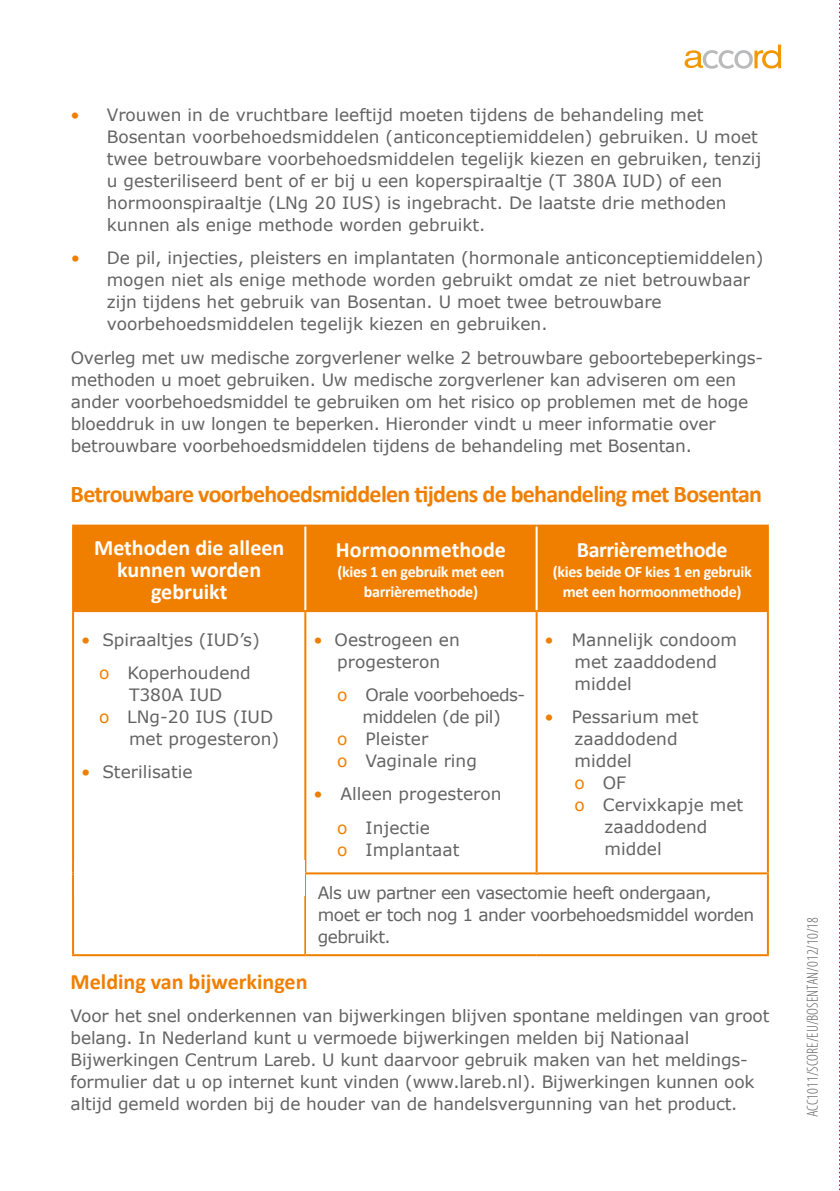
<style>
.page{position:relative;width:840px;height:1191px;background:#fff}
.page>*{position:absolute;margin:0;border:0;box-sizing:border-box;transform-origin:0 0}
.t1{font:700 24px "Calibri";letter-spacing:-.03em;color:#f07f00}
.t2{font:700 22px/22px "Calibri";color:#fff;text-align:center}
.t3{font:700 22px "Calibri";color:#f07f00}
.t4{font:700 22px "Calibri";letter-spacing:-.02em;color:#fff}
.t5{font:17px/22px "Verdana";letter-spacing:-.005em;color:#646363}
.t6{font:17px/22px "Verdana";letter-spacing:-.03em;color:#646363}
.t7{font:700 16px/20px "Calibri";letter-spacing:-.02em;color:#fff;text-align:center}
.t8{font:300 condensed 16px "Myriad Pro";letter-spacing:.005em;color:#646363}
.s1{color:#f07f00}
</style>
<div class="page">
<svg style="left:839px;top:0;width:1px;height:1191px"></svg>
<div style="left:74px;top:526px;width:692px;height:84px;background:#f07f00"></div>
<hr style="left:72px;top:524px;width:233px;height:2px;background:#f07f00">
<hr style="left:72px;top:526px;width:2px;height:84px;background:#f07f00">
<hr style="left:305px;top:524px;width:231px;height:2px;background:#f07f00">
<hr style="left:536px;top:524px;width:232px;height:2px;background:#f07f00">
<hr style="left:766px;top:526px;width:2px;height:84px;background:#f07f00">
<hr style="left:72px;top:610px;width:233px;height:2px;background:#f07f00">
<hr style="left:72px;top:612px;width:2px;height:260px;background:#f07f00">
<hr style="left:305px;top:610px;width:231px;height:2px;background:#f07f00">
<hr style="left:304px;top:612px;width:2px;height:260px;background:#f07f00">
<hr style="left:536px;top:610px;width:232px;height:2px;background:#f07f00">
<hr style="left:535px;top:612px;width:2px;height:260px;background:#f07f00">
<hr style="left:766px;top:612px;width:2px;height:260px;background:#f07f00">
<hr style="left:72px;top:872px;width:233px;height:2px;background:#f07f00">
<hr style="left:72px;top:874px;width:2px;height:80px;background:#f07f00">
<hr style="left:305px;top:872px;width:231px;height:2px;background:#f07f00">
<hr style="left:304px;top:874px;width:2px;height:80px;background:#f07f00">
<hr style="left:536px;top:872px;width:232px;height:2px;background:#f07f00">
<hr style="left:535px;top:874px;width:2px;height:80px;background:#f07f00">
<hr style="left:766px;top:874px;width:2px;height:80px;background:#f07f00">
<hr style="left:72px;top:954px;width:233px;height:2px;background:#f07f00">
<hr style="left:305px;top:954px;width:231px;height:2px;background:#f07f00">
<hr style="left:536px;top:954px;width:232px;height:2px;background:#f07f00">
<hr style="left:304px;top:526px;width:2px;height:84px;background:#fff">
<hr style="left:535px;top:526px;width:2px;height:84px;background:#fff">
<div style="left:74px;top:860px;width:230px;height:35px;background:#fff"></div>
<svg style="left:684px;top:45px;width:96px;height:24px"></svg>
<p class="t5" style="left:107px;top:104px;width:656px;text-indent:-36px"><span class="s1">•</span> Vrouwen in de vruchtbare leeftijd moeten tijdens de behandeling met Bosentan voorbehoedsmiddelen (anticonceptiemiddelen) gebruiken. U moet twee betrouwbare voorbehoedsmiddelen tegelijk kiezen en gebruiken, tenzij u gesteriliseerd bent of er bij u een koperspiraaltje (T 380A IUD) of een hormoonspiraaltje (LNg 20 IUS) is ingebracht. De laatste drie methoden kunnen als enige methode worden gebruikt.</p>
<p class="t5" style="left:107px;top:247px;width:657px;text-indent:-36px"><span class="s1">•</span> De pil, injecties, pleisters en implantaten (hormonale anticonceptiemiddelen) mogen niet als enige methode worden gebruikt omdat ze niet betrouwbaar zijn tijdens het gebruik van Bosentan. U moet twee betrouwbare voorbehoedsmiddelen tegelijk kiezen en gebruiken.</p>
<p class="t5" style="left:71px;top:346px;width:693px">Overleg met uw medische zorgverlener welke 2 betrouwbare geboortebeperkings&shy;methoden u moet gebruiken. Uw medische zorgverlener kan adviseren om een ander voorbehoedsmiddel te gebruiken om het risico op problemen met de hoge bloeddruk in uw longen te beperken. Hieronder vindt u meer informatie over betrouwbare voorbehoedsmiddelen tijdens de behandeling met Bosentan.</p>
<h1 class="t1" style="left:71px;top:479px;width:692px">Betrouwbare voorbehoedsmiddelen tijdens de behandeling met Bosentan</h1>
<p class="t2" style="left:94px;top:535px;width:192px">Methoden die alleen kunnen worden gebruikt</p>
<p class="t2" style="left:336px;top:537px;width:171px">Hormoonmethode</p>
<p class="t7" style="left:337px;top:560px;width:168px">(kies 1 en gebruik met een barrièremethode)</p>
<p class="t4" style="left:576px;top:535px;width:152px">Barrièremethode</p>
<p class="t7" style="left:552px;top:560px;width:200px">(kies beide OF kies 1 en gebruik met een hormoonmethode)</p>
<p class="t5" style="left:81px;top:623px;width:180px;line-height:33.4px;text-align:center"><span class="s1">•</span> Spiraaltjes (IUD’s) <span class="s1">o</span> Koperhoudend</p>
<p class="t5" style="left:129px;top:684px;width:95px">T380A IUD</p>
<p class="t5" style="left:99px;top:706px;width:175px"><span class="s1">o</span> LNg-20 IUS (IUD</p>
<p class="t5" style="left:129px;top:728px;width:151px">met progesteron)</p>
<p class="t5" style="left:81px;top:761px;width:113px"><span class="s1">•</span> Sterilisatie</p>
<p class="t5" style="left:574px;top:628px;width:164px;text-indent:-30px"><span class="s1">•</span> Mannelijk condoom met zaaddodend middel</p>
<p class="t5" style="left:544px;top:706px;width:155px"><span class="s1">•</span> Pessarium met</p>
<p class="t5" style="left:574px;top:728px;width:104px">zaaddodend</p>
<p class="t5" style="left:574px;top:750px;width:59px">middel</p>
<p class="t5" style="left:574px;top:772px;width:53px"><span class="s1">o</span> OF</p>
<p class="t5" style="left:574px;top:794px;width:170px"><span class="s1">o</span> Cervixkapje met</p>
<p class="t5" style="left:604px;top:816px;width:104px">zaaddodend</p>
<p class="t5" style="left:604px;top:838px;width:59px">middel</p>
<p class="t6" style="left:317px;top:882px;width:437px">Als uw partner een vasectomie heeft ondergaan, moet er toch nog 1 ander voorbehoedsmiddel worden gebruikt.</p>
<p class="t5" style="left:313px;top:629px;width:148px;text-align:center"><span class="s1">•</span> Oestrogeen en progesteron</p>
<p class="t6" style="left:337px;top:684px;width:189px"><span class="s1">o</span> Orale voorbehoeds-</p>
<p class="t6" style="left:362px;top:706px;width:139px">middelen (de pil)</p>
<p class="t5" style="left:337px;top:728px;width:92px"><span class="s1">o</span> Pleister</p>
<p class="t5" style="left:337px;top:750px;width:141px"><span class="s1">o</span> Vaginale ring</p>
<p class="t5" style="left:337px;top:777px;width:166px;line-height:33.4px;text-indent:-24px"><span class="s1">•</span> Alleen progesteron <span class="s1">o</span> Injectie</p>
<p class="t5" style="left:337px;top:839px;width:124px"><span class="s1">o</span> Implantaat</p>
<p class="t3" style="left:71px;top:967px;width:238px">Melding van bijwerkingen</p>
<p class="t5" style="left:71px;top:1005px;width:699px">Voor het snel onderkennen van bijwerkingen blijven spontane meldingen van groot belang. In Nederland kunt u vermoede bijwerkingen melden bij Nationaal Bijwerkingen Centrum Lareb. U kunt daarvoor gebruik maken van het meldings&shy;formulier dat u op internet kunt vinden (www.lareb.nl). Bijwerkingen kunnen ook altijd gemeld worden bij de houder van de handelsvergunning van het product.</p>
<p class="t8" style="left:802px;top:1117px;width:202px;rotate:-90deg">ACC1011/SCORE/EU/BOSENTAN/012/10/18</p>
</div>
